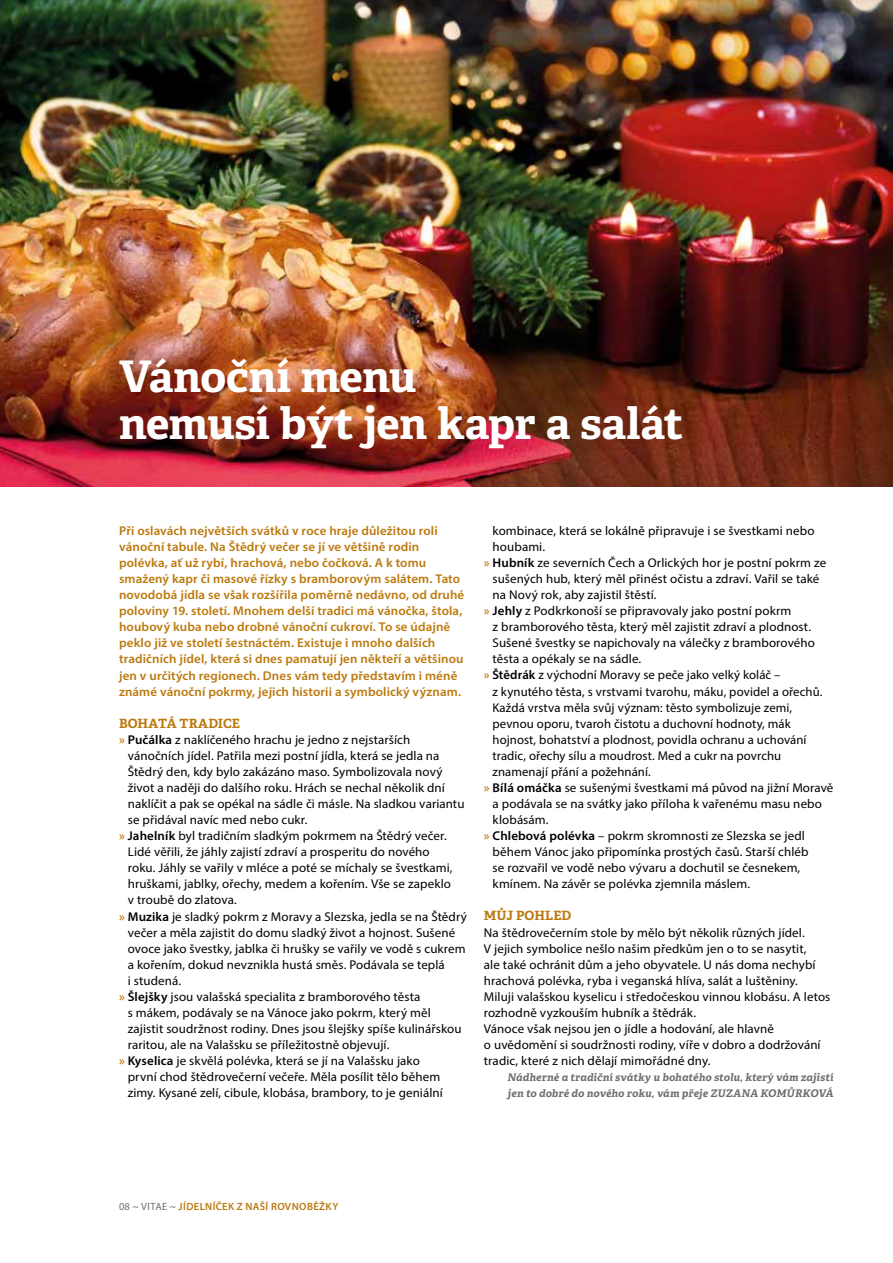
<style>
.page{position:relative;width:893px;height:1263px;background:#fff}
.page>*{position:absolute;margin:0;border:0;box-sizing:border-box;transform-origin:0 0}
.t1{font:700 43.5px/46.5px "Adelle Basic";letter-spacing:-.01em;color:#fff}
.t2{font:12.75px/16px "Myriad Pro";letter-spacing:.005em;color:#000}
.t3{font:600 12.75px/16px "Myriad Pro";letter-spacing:.01em;color:#bc790e}
.t4{font:700 12.75px "Adelle Basic";letter-spacing:.005em;color:#bc790e}
.t5{font:italic 700 10.5px/16px "Adelle Basic";letter-spacing:.01em;color:#706f6f}
.t6{font:600 10.5px "Myriad Pro";letter-spacing:.04em;color:#bc790e}
.s1{font-weight:600;color:#bc790e}
.s2{font-weight:600}
.s3{font-weight:400;color:#706f6f}
</style>
<div class="page">
<img style="left:0;top:0;width:893px;height:487px">
<h1 class="t1" style="left:119px;top:354px;width:566px">Vánoční menu<br>nemusí být jen kapr a salát</h1>
<p class="t3" style="left:119px;top:522px;width:347px">Při oslavách největších svátků v roce hraje důležitou roli vánoční tabule. Na Štědrý večer se jí ve většině rodin polévka, ať už rybí, hrachová, nebo čočková. A k tomu smažený kapr či masové řízky s bramborovým salátem. Tato novodobá jídla se však rozšířila poměrně nedávno, od druhé poloviny 19. století. Mnohem delší tradici má vánočka, štola, houbový kuba nebo drobné vánoční cukroví. To se údajně peklo již ve století šestnáctém. Existuje i mnoho dalších tradičních jídel, která si dnes pamatují jen někteří a většinou jen v určitých regionech. Dnes vám tedy představím i méně známé vánoční pokrmy, jejich historii a symbolický význam.</p>
<p class="t4" style="left:119px;top:715px;width:122px">BOHATÁ TRADICE</p>
<p class="t2" style="left:119px;top:731px;width:293px"><span class="s1">»</span> <span class="s2">Pučálka</span> z naklíčeného hrachu je jedno z nejstarších</p>
<p class="t2" style="left:128px;top:747px;width:313px">vánočních jídel. Patřila mezi postní jídla, která se jedla na</p>
<p class="t2" style="left:128px;top:763px;width:316px">Štědrý den, kdy bylo zakázáno maso. Symbolizovala nový</p>
<p class="t2" style="left:128px;top:779px;width:319px">život a naději do dalšího roku. Hrách se nechal několik dní</p>
<p class="t2" style="left:128px;top:795px;width:338px">naklíčit a pak se opékal na sádle či másle. Na sladkou variantu</p>
<p class="t2" style="left:128px;top:811px;width:181px">se přidával navíc med nebo cukr.</p>
<p class="t2" style="left:119px;top:828px;width:329px"><span class="s1">»</span> <span class="s2">Jahelník</span> byl tradičním sladkým pokrmem na Štědrý večer.</p>
<p class="t2" style="left:128px;top:844px;width:303px">Lidé věřili, že jáhly zajistí zdraví a prosperitu do nového</p>
<p class="t2" style="left:128px;top:860px;width:326px">roku. Jáhly se vařily v mléce a poté se míchaly se švestkami,</p>
<p class="t2" style="left:128px;top:876px;width:325px">hruškami, jablky, ořechy, medem a kořením. Vše se zapeklo</p>
<p class="t2" style="left:128px;top:892px;width:111px">v troubě do zlatova.</p>
<p class="t2" style="left:119px;top:908px;width:349px"><span class="s1">»</span> <span class="s2">Muzika</span> je sladký pokrm z Moravy a Slezska, jedla se na Štědrý</p>
<p class="t2" style="left:128px;top:924px;width:329px">večer a měla zajistit do domu sladký život a hojnost. Sušené</p>
<p class="t2" style="left:128px;top:940px;width:339px">ovoce jako švestky, jablka či hrušky se vařily ve vodě s cukrem</p>
<p class="t2" style="left:128px;top:956px;width:319px">a kořením, dokud nevznikla hustá směs. Podávala se teplá</p>
<p class="t2" style="left:128px;top:972px;width:55px">i studená.</p>
<p class="t2" style="left:119px;top:988px;width:303px"><span class="s1">»</span> <span class="s2">Šlejšky</span> jsou valašská specialita z bramborového těsta</p>
<p class="t2" style="left:128px;top:1004px;width:305px">s mákem, podávaly se na Vánoce jako pokrm, který měl</p>
<p class="t2" style="left:128px;top:1020px;width:335px">zajistit soudržnost rodiny. Dnes jsou šlejšky spíše kulinářskou</p>
<p class="t2" style="left:128px;top:1036px;width:263px">raritou, ale na Valašsku se příležitostně objevují.</p>
<p class="t2" style="left:119px;top:1052px;width:302px"><span class="s1">»</span> <span class="s2">Kyselica</span> je skvělá polévka, která se jí na Valašsku jako</p>
<p class="t2" style="left:128px;top:1069px;width:314px">první chod štědrovečerní večeře. Měla posílit tělo během</p>
<p class="t2" style="left:128px;top:1085px;width:316px">zimy. Kysané zelí, cibule, klobása, brambory, to je geniální</p>
<p class="t2" style="left:493px;top:522px;width:323px">kombinace, která se lokálně připravuje i se švestkami nebo</p>
<p class="t2" style="left:493px;top:538px;width:54px">houbami.</p>
<p class="t2" style="left:484px;top:554px;width:344px"><span class="s1">»</span> <span class="s2">Hubník</span> ze severních Čech a Orlických hor je postní pokrm ze</p>
<p class="t2" style="left:493px;top:571px;width:328px">sušených hub, který měl přinést očistu a zdraví. Vařil se také</p>
<p class="t2" style="left:493px;top:587px;width:165px">na Nový rok, aby zajistil štěstí.</p>
<p class="t2" style="left:484px;top:603px;width:309px"><span class="s1">»</span> <span class="s2">Jehly</span> z Podkrkonoší se připravovaly jako postní pokrm</p>
<p class="t2" style="left:493px;top:619px;width:320px">z bramborového těsta, který měl zajistit zdraví a plodnost.</p>
<p class="t2" style="left:493px;top:635px;width:324px">Sušené švestky se napichovaly na válečky z bramborového</p>
<p class="t2" style="left:493px;top:651px;width:150px">těsta a opékaly se na sádle.</p>
<p class="t2" style="left:484px;top:667px;width:298px"><span class="s1">»</span> <span class="s2">Štědrák</span> z východní Moravy se peče jako velký koláč –</p>
<p class="t2" style="left:492px;top:683px;width:331px">z kynutého těsta, s vrstvami tvarohu, máku, povidel a ořechů.</p>
<p class="t2" style="left:492px;top:699px;width:301px">Každá vrstva měla svůj význam: těsto symbolizuje zemi,</p>
<p class="t2" style="left:492px;top:715px;width:300px">pevnou oporu, tvaroh čistotu a duchovní hodnoty, mák</p>
<p class="t2" style="left:492px;top:731px;width:316px">hojnost, bohatství a plodnost, povidla ochranu a uchování</p>
<p class="t2" style="left:492px;top:747px;width:290px">tradic, ořechy sílu a moudrost. Med a cukr na povrchu</p>
<p class="t2" style="left:492px;top:763px;width:160px">znamenají přání a požehnání.</p>
<p class="t2" style="left:484px;top:779px;width:351px"><span class="s1">»</span> <span class="s2">Bílá omáčka</span> se sušenými švestkami má původ na jižní Moravě</p>
<p class="t2" style="left:493px;top:795px;width:331px">a podávala se na svátky jako příloha k vařenému masu nebo</p>
<p class="t2" style="left:493px;top:811px;width:57px">klobásám.</p>
<p class="t2" style="left:484px;top:828px;width:322px"><span class="s1">»</span> <span class="s2">Chlebová polévka</span> – pokrm skromnosti ze Slezska se jedl</p>
<p class="t2" style="left:493px;top:844px;width:317px">během Vánoc jako připomínka prostých časů. Starší chléb</p>
<p class="t2" style="left:493px;top:860px;width:309px">se rozvařil ve vodě nebo vývaru a dochutil se česnekem,</p>
<p class="t2" style="left:493px;top:876px;width:259px">kmínem. Na závěr se polévka zjemnila máslem.</p>
<p class="t4" style="left:484px;top:908px;width:89px">MŮJ POHLED</p>
<p class="t2" style="left:484px;top:924px;width:348px">Na štědrovečerním stole by mělo být několik různých jídel.<br>V jejich symbolice nešlo našim předkům jen o to se nasytit,<br>ale také ochránit dům a jeho obyvatele. U nás doma nechybí hrachová polévka, ryba i veganská hlíva, salát a luštěniny.<br>Miluji valašskou kyselicu i středočeskou vinnou klobásu. A letos rozhodně vyzkouším hubník a štědrák.<br>Vánoce však nejsou jen o jídle a hodování, ale hlavně<br>o uvědomění si soudržnosti rodiny, víře v dobro a dodržování tradic, které z nich dělají mimořádné dny.</p>
<p class="t5" style="left:508px;top:1069px;width:327px">Nádherné a tradiční svátky u bohatého stolu, který vám zajistí jen to dobré do nového roku, vám přeje ZUZANA KOMŮRKOVÁ</p>
<p class="t6" style="left:119px;top:1199px;width:221px"><span class="s3">08 ~ VITAE ~</span> JÍDELNÍČEK Z NAŠÍ ROVNOBĚŽKY</p>
</div>
